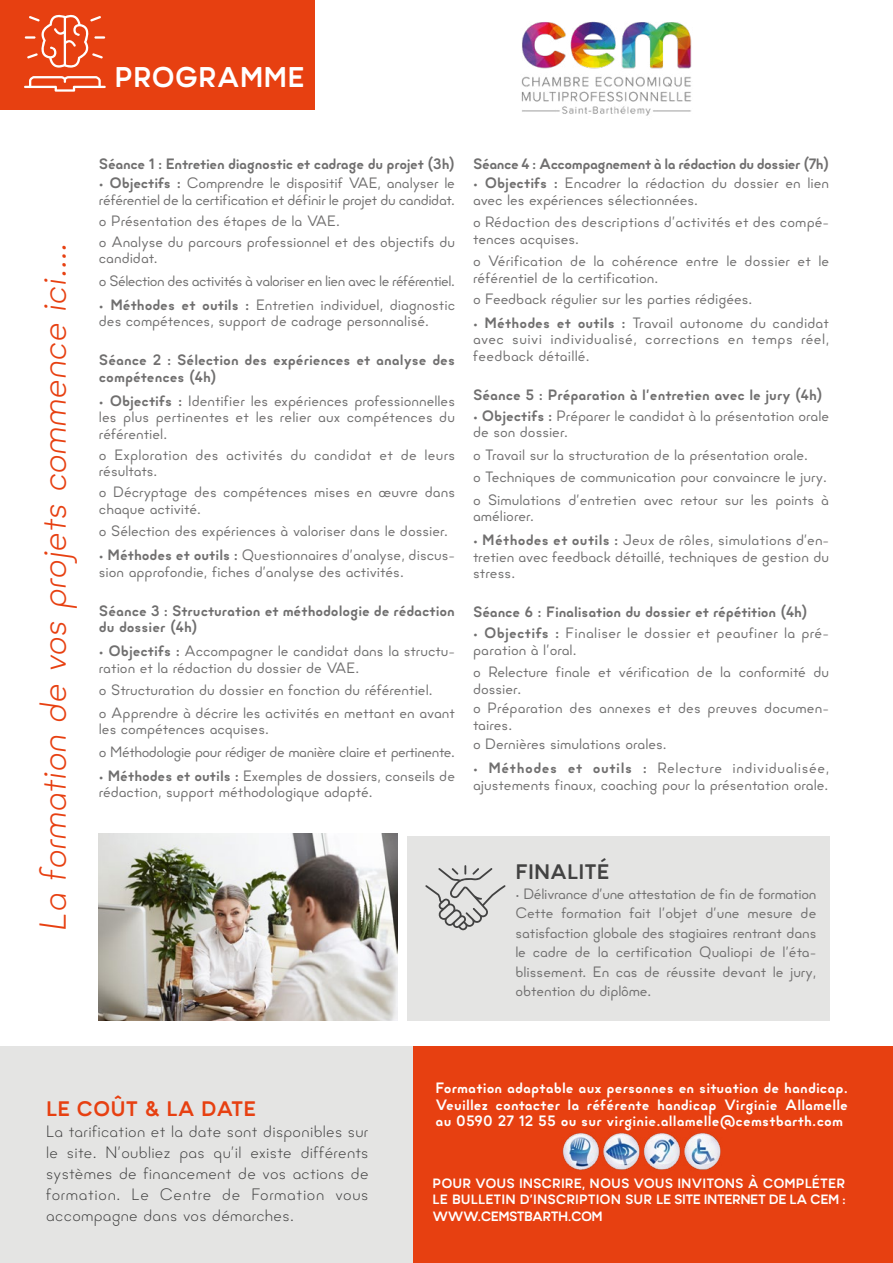
<style>
.page{position:relative;width:893px;height:1263px;background:#fff}
.page>*{position:absolute;margin:0;border:0;box-sizing:border-box;transform-origin:0 0}
.t1{font:italic 300 37.5px "Minimo";color:#e74011}
.t2{font:700 28.5px "Minimo";color:#fff}
.t3{font:700 21px "Minimo";color:#e74011}
.t4{font:700 21px "Minimo";color:#424242}
.t5{font:300 16.5px/21px "Minimo";letter-spacing:.02em;color:#424242;text-align:justify}
.t6{font:15px/16.5px "Minimo";color:#706f6f}
.t7{font:700 15px/16.5px "Minimo";letter-spacing:-.01em;color:#706f6f}
.t8{font:700 15px/16.5px "Minimo";letter-spacing:.01em;color:#fff;text-align:justify}
.t9{font:15px/22.5px "Minimo";letter-spacing:-.03em;color:#706f6f}
.t10{font:15px/16.5px "Minimo";letter-spacing:.02em;color:#706f6f}
.t11{font:15px/16.5px "Minimo";letter-spacing:-.02em;color:#706f6f}
.t12{font:700 15px "Minimo";letter-spacing:-.03em;color:#706f6f}
.t13{font:700 13.5px/16.5px "Minimo";letter-spacing:-.04em;color:#fff;text-align:justify}
.s1{font-weight:700}
</style>
<div class="page">
<img style="left:521px;top:21px;width:171px;height:95px">
<div style="left:0;top:0;width:315px;height:109px;background:#e74011"></div>
<div style="left:388px;top:1046px;width:505px;height:217px;background:#e74011"></div>
<svg style="left:25px;top:14px;width:80px;height:54px"></svg>
<svg style="left:24px;top:76px;width:82px;height:16px"></svg>
<div style="left:407px;top:836px;width:422px;height:184px;background:#e4e4e3"></div>
<svg style="left:425px;top:865px;width:81px;height:65px"></svg>
<div style="left:0;top:1046px;width:412px;height:217px;background:#e4e4e3"></div>
<img style="left:562px;top:1133px;width:159px;height:37px">
<img style="left:99px;top:834px;width:299px;height:186px">
<h2 class="t2" style="left:114px;top:57px;width:192px">PROGRAMME</h2>
<h1 class="t1" style="left:28px;top:930px;width:688px;rotate:-90deg">La formation de vos projets commence ici….</h1>
<p class="t7" style="left:99px;top:155px;width:358px">Séance 1 : Entretien diagnostic et cadrage du projet (3h)</p>
<p class="t11" style="left:99px;top:175px;width:358px"><span class="s1">• Objectifs :</span> Comprendre le dispositif VAE, analyser le référentiel de la certification et définir le projet du candidat.</p>
<p class="t6" style="left:99px;top:210px;width:358px;line-height:21px">o Présentation des étapes de la VAE.<br>o Analyse du parcours professionnel et des objectifs du</p>
<p class="t9" style="left:99px;top:247px;width:358px">candidat.<br>o Sélection des activités à valoriser en lien avec le référentiel.</p>
<p class="t6" style="left:99px;top:296px;width:358px"><span class="s1">• Méthodes et outils :</span> Entretien individuel, diagnostic des compétences, support de cadrage personnalisé.</p>
<p class="t7" style="left:99px;top:352px;width:358px">Séance 2 : Sélection des expériences et analyse des compétences (4h)</p>
<p class="t6" style="left:99px;top:392px;width:358px;text-align:justify"><span class="s1">• Objectifs :</span> Identifier les expériences professionnelles les plus pertinentes et les relier aux compétences du référentiel.</p>
<p class="t10" style="left:99px;top:446px;width:358px">o Exploration des activités du candidat et de leurs résultats.</p>
<p class="t6" style="left:99px;top:484px;width:358px">o Décryptage des compétences mises en œuvre dans chaque activité.</p>
<p class="t6" style="left:99px;top:523px;width:351px">o Sélection des expériences à valoriser dans le dossier.</p>
<p class="t6" style="left:99px;top:547px;width:358px"><span class="s1">• Méthodes et outils :</span> Questionnaires d’analyse, discus&shy;sion approfondie, fiches d’analyse des activités.</p>
<p class="t7" style="left:99px;top:602px;width:358px">Séance 3 : Structuration et méthodologie de rédaction du dossier (4h)</p>
<p class="t6" style="left:99px;top:643px;width:358px"><span class="s1">• Objectifs :</span> Accompagner le candidat dans la structu&shy;ration et la rédaction du dossier de VAE.</p>
<p class="t6" style="left:99px;top:679px;width:358px;line-height:22.5px">o Structuration du dossier en fonction du référentiel.<br>o Apprendre à décrire les activités en mettant en avant</p>
<p class="t9" style="left:99px;top:718px;width:358px">les compétences acquises.<br>o Méthodologie pour rédiger de manière claire et pertinente.</p>
<p class="t6" style="left:99px;top:767px;width:358px"><span class="s1">• Méthodes et outils :</span> Exemples de dossiers, conseils de rédaction, support méthodologique adapté.</p>
<p class="t12" style="left:473px;top:153px;width:358px">Séance 4 : Accompagnement à la rédaction du dossier (7h)</p>
<p class="t6" style="left:473px;top:175px;width:358px"><span class="s1">• Objectifs :</span> Encadrer la rédaction du dossier en lien avec les expériences sélectionnées.</p>
<p class="t6" style="left:473px;top:214px;width:358px">o Rédaction des descriptions d’activités et des compé&shy;tences acquises.</p>
<p class="t6" style="left:473px;top:253px;width:358px">o Vérification de la cohérence entre le dossier et le référentiel de la certification.</p>
<p class="t6" style="left:473px;top:290px;width:281px">o Feedback régulier sur les parties rédigées.</p>
<p class="t6" style="left:473px;top:314px;width:358px;text-align:justify"><span class="s1">• Méthodes et outils :</span> Travail autonome du candidat avec suivi individualisé, corrections en temps réel, feedback détaillé.</p>
<p class="t7" style="left:473px;top:386px;width:351px">Séance 5 : Préparation à l’entretien avec le jury (4h)</p>
<p class="t6" style="left:473px;top:407px;width:358px"><span class="s1">• Objectifs :</span> Préparer le candidat à la présentation orale de son dossier.</p>
<p class="t6" style="left:473px;top:443px;width:358px;line-height:22.5px">o Travail sur la structuration de la présentation orale.<br>o Techniques de communication pour convaincre le jury. o Simulations d’entretien avec retour sur les points à</p>
<p class="t6" style="left:473px;top:508px;width:62px">améliorer.</p>
<p class="t6" style="left:473px;top:532px;width:358px;text-align:justify"><span class="s1">• Méthodes et outils :</span> Jeux de rôles, simulations d’en&shy;tretien avec feedback détaillé, techniques de gestion du stress.</p>
<p class="t7" style="left:473px;top:604px;width:336px">Séance 6 : Finalisation du dossier et répétition (4h)</p>
<p class="t10" style="left:473px;top:625px;width:358px"><span class="s1">• Objectifs :</span> Finaliser le dossier et peaufiner la pré&shy;paration à l’oral.</p>
<p class="t6" style="left:473px;top:664px;width:358px">o Relecture finale et vérification de la conformité du dossier.</p>
<p class="t6" style="left:473px;top:700px;width:358px">o Préparation des annexes et des preuves documen&shy;taires.</p>
<p class="t6" style="left:473px;top:736px;width:195px">o Dernières simulations orales.</p>
<p class="t6" style="left:473px;top:760px;width:358px"><span class="s1">• Méthodes et outils :</span> Relecture individualisée, ajustements finaux, coaching pour la présentation orale.</p>
<h3 class="t4" style="left:515px;top:857px;width:96px">FINALITÉ</h3>
<p class="t6" style="left:515px;top:884px;width:303px;line-height:19.5px;text-align:justify">• Délivrance d’une attestation de fin de formation Cette formation fait l’objet d’une mesure de satisfaction globale des stagiaires rentrant dans le cadre de la certification Qualiopi de l’éta&shy;blissement. En cas de réussite devant le jury, obtention du diplôme.</p>
<h3 class="t3" style="left:46px;top:1094px;width:212px">LE COÛT &amp; LA DATE</h3>
<p class="t5" style="left:46px;top:1121px;width:324px">La tarification et la date sont disponibles sur le site. N’oubliez pas qu’il existe différents systèmes de financement de vos actions de formation. Le Centre de Formation vous accompagne dans vos démarches.</p>
<p class="t8" style="left:436px;top:1079px;width:414px">Formation adaptable aux personnes en situation de handicap.<br>Veuillez contacter la référente handicap Virginie Allamelle au 0590 27 12 55 ou sur virginie.allamelle@cemstbarth.com</p>
<p class="t13" style="left:432px;top:1175px;width:415px">POUR VOUS INSCRIRE, NOUS VOUS INVITONS À COMPLÉTER LE BULLETIN D’INSCRIPTION SUR LE SITE INTERNET DE LA CEM :<br>WWW.CEMSTBARTH.COM</p>
</div>
